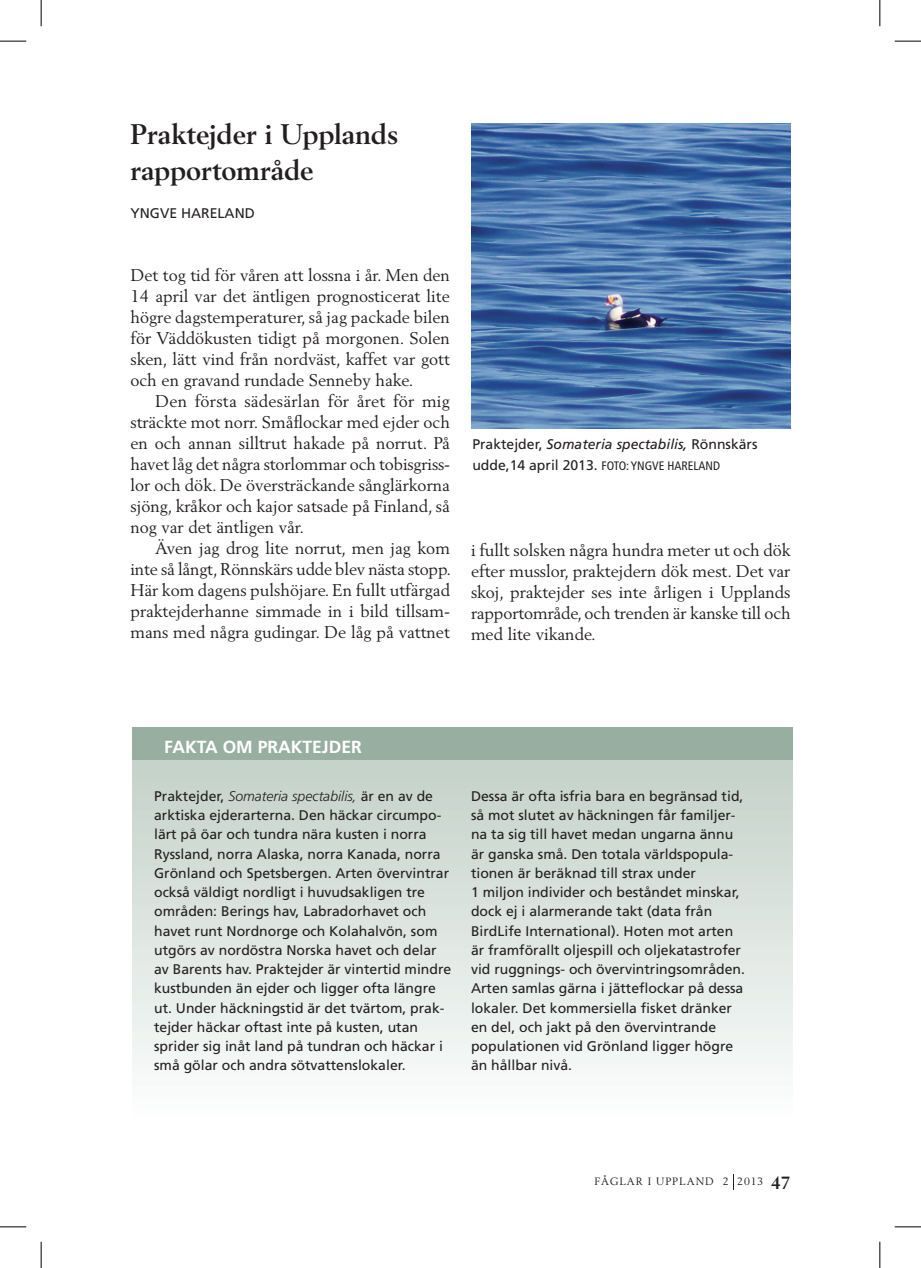
<style>
.page{position:relative;width:921px;height:1268px;background:#fff}
.page>*{position:absolute;margin:0;border:0;box-sizing:border-box;transform-origin:0 0}
.t1{font:700 28px/35px "Berling LT Std";letter-spacing:-.005em;color:#231f20}
.t2{font:700 17.5px "Frutiger LT Std";color:#fff}
.t3{font:16.8px/21px "Berling LT Std";color:#231f20;text-align:justify}
.t4{font:14px/19.2px "Frutiger LT Std";color:#231f20}
.t5{font:italic 14px "Frutiger LT Std";color:#231f20}
.t6{font:condensed 12.25px "Frutiger LT Std";color:#231f20}
.t7{font:10.5px "Berling LT Std";letter-spacing:.09em;color:#231f20}
.s1{font-style:normal}
.s2{font-stretch:normal;font-size:14px}
.s3{font-weight:300;font-style:italic}
.s4{font-weight:700;font-size:17.5px}
</style>
<div class="page">
<svg style="left:733px;top:1174px;width:1px;height:15px"></svg>
<img style="left:471px;top:124px;width:319px;height:304px">
<div style="left:132px;top:757px;width:660px;height:380px;background:linear-gradient(to bottom,#c3d0c8,#fff)"></div>
<div style="left:132px;top:727px;width:660px;height:33px;background:#97aea0"></div>
<svg style="left:0;top:41px;width:26px;height:1px"></svg>
<svg style="left:894px;top:41px;width:26px;height:1px"></svg>
<svg style="left:0;top:1226px;width:26px;height:1px"></svg>
<svg style="left:894px;top:1226px;width:26px;height:1px"></svg>
<svg style="left:41px;top:1px;width:1px;height:25px"></svg>
<svg style="left:41px;top:1242px;width:1px;height:26px"></svg>
<svg style="left:879px;top:1px;width:1px;height:25px"></svg>
<svg style="left:879px;top:1242px;width:1px;height:26px"></svg>
<h1 class="t1" style="left:130px;top:117px;width:270px">Praktejder i Upplands rapportområde</h1>
<p class="t4" style="left:130px;top:204px;width:126px">YNGVE HARELAND</p>
<p class="t3" style="left:130px;top:264px;width:321px">Det tog tid för våren att lossna i år. Men den 14 april var det äntligen prognosticerat lite högre dagstemperaturer, så jag packade bilen för Väddökusten tidigt på morgonen. Solen sken, lätt vind från nordväst, kaffet var gott och en gravand rundade Senneby hake.</p>
<p class="t3" style="left:130px;top:390px;width:321px;text-indent:25px">Den första sädesärlan för året för mig sträckte mot norr. Småflockar med ejder och en och annan silltrut hakade på norrut. På havet låg det några storlommar och tobisgriss&shy;lor och dök. De översträckande sånglärkorna sjöng, kråkor och kajor satsade på Finland, så nog var det äntligen vår.</p>
<p class="t3" style="left:130px;top:537px;width:322px;text-indent:25px">Även jag drog lite norrut, men jag kom inte så långt, Rönnskärs udde blev nästa stopp.<br>Här kom dagens pulshöjare. En fullt utfärgad praktejderhanne simmade in i bild tillsam&shy;mans med några gudingar. De låg på vattnet</p>
<p class="t3" style="left:471px;top:539px;width:321px">i fullt solsken några hundra meter ut och dök efter musslor, praktejdern dök mest. Det var skoj, praktejder ses inte årligen i Upplands rapportområde, och trenden är kanske till och med lite vikande.</p>
<p class="t5" style="left:472px;top:436px;width:287px"><span class="s1">Praktejder,</span> Somateria spectabilis, <span class="s1">Rönnskärs</span></p>
<p class="t6" style="left:472px;top:459px;width:249px"><span class="s2">udde,14 april 2013.</span> FOTO: YNGVE HARELAND</p>
<p class="t2" style="left:164px;top:736px;width:199px">FAKTA OM PRAKTEJDER</p>
<p class="t4" style="left:154px;top:786px;width:298px">Praktejder, <span class="s3">Somateria spectabilis,</span> är en av de arktiska ejderarterna. Den häckar circumpo&shy;lärt på öar och tundra nära kusten i norra Ryssland, norra Alaska, norra Kanada, norra Grönland och Spetsbergen. Arten övervintrar också väldigt nordligt i huvudsakligen tre områden: Berings hav, Labradorhavet och havet runt Nordnorge och Kolahalvön, som utgörs av nordöstra Norska havet och delar av Barents hav. Praktejder är vintertid mindre kustbunden än ejder och ligger ofta längre ut. Under häckningstid är det tvärtom, prak&shy;tejder häckar oftast inte på kusten, utan sprider sig inåt land på tundran och häckar i små gölar och andra sötvattenslokaler.</p>
<p class="t4" style="left:471px;top:786px;width:275px">Dessa är ofta isfria bara en begränsad tid, så mot slutet av häckningen får familjer&shy;na ta sig till havet medan ungarna ännu är ganska små. Den totala världspopula&shy;tionen är beräknad till strax under<br>1 miljon individer och beståndet minskar, dock ej i alarmerande takt (data från BirdLife International). Hoten mot arten är framförallt oljespill och oljekatastrofer vid ruggnings- och övervintringsområden.<br>Arten samlas gärna i jätteflockar på dessa lokaler. Det kommersiella fisket dränker en del, och jakt på den övervintrande populationen vid Grönland ligger högre än hållbar nivå.</p>
<p class="t7" style="left:594px;top:1175px;width:197px">FÅGLAR I UPPLAND 2 2013 <span class="s4">47</span></p>
</div>
